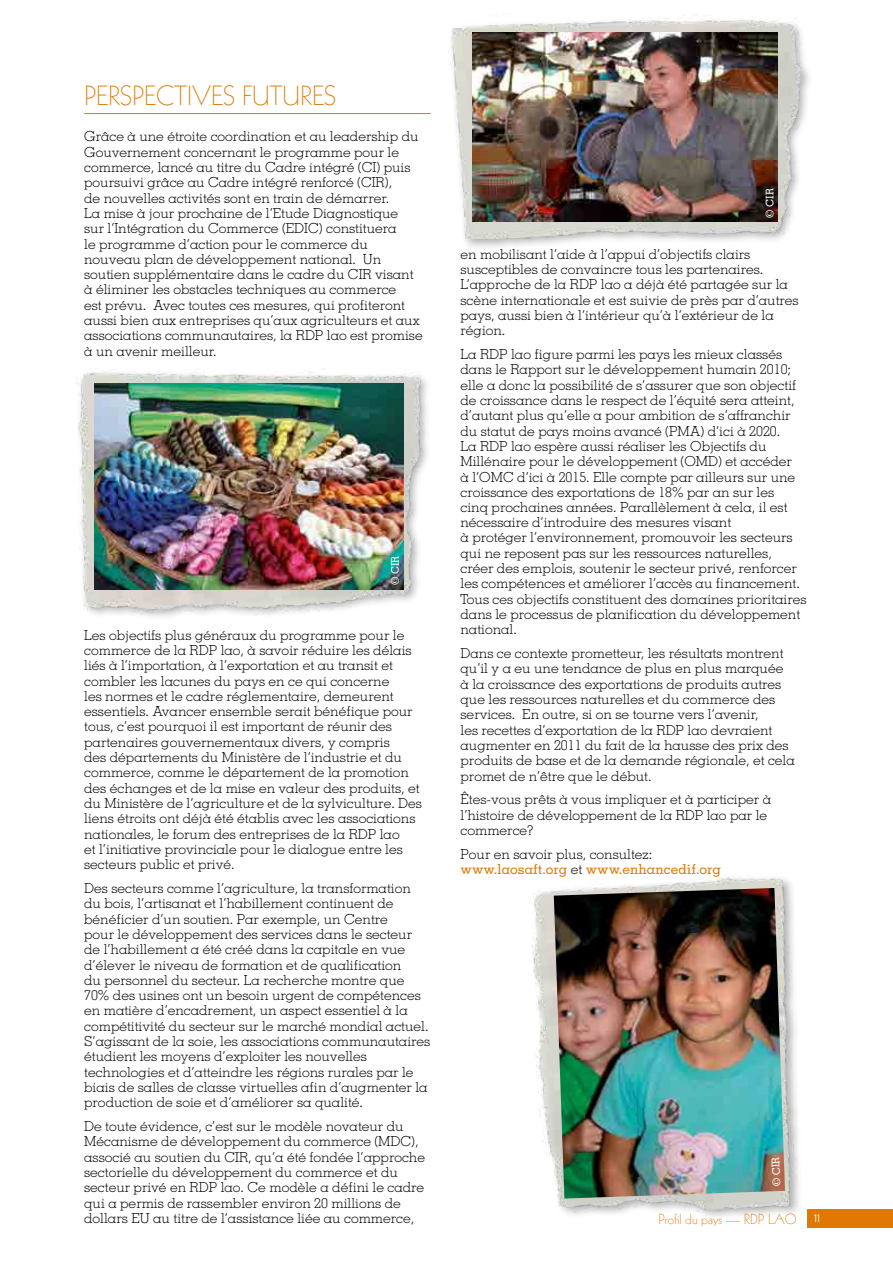
<style>
.page{position:relative;width:893px;height:1263px;background:#fff}
.page>*{position:absolute;margin:0;border:0;box-sizing:border-box;transform-origin:0 0}
.t1{font:300 27px "Kabel LT Std";color:#df7903}
.t2{font:300 14.25px "Kabel LT Std";color:#df7903}
.t3{font:300 13.8px/15.3px "Memphis LT Std";color:#000}
.t4{font:500 13.8px/15.3px "Memphis LT Std";color:#df7903}
.t5{font:500 10.5px "Memphis LT Std";color:#fff}
.s1{font-weight:300;color:#000}
.s2{font-weight:400;font-size:12px;color:#fff}
</style>
<div class="page">
<div style="left:807px;top:1209px;width:86px;height:18px;background:#df7903"></div>
<hr style="left:84px;top:113px;width:347px;height:1px;background:#df7903">
<img style="left:532px;top:876px;width:267px;height:339px">
<img style="left:554px;top:888px;width:231px;height:310px">
<img style="left:76px;top:371px;width:351px;height:245px">
<img style="left:94px;top:383px;width:310px;height:206px">
<div style="left:448px;top:17px;width:364px;height:234px;background:#000;opacity:.3"></div>
<img style="left:448px;top:14px;width:354px;height:225px">
<img style="left:473px;top:32px;width:304px;height:190px">
<h1 class="t1" style="left:84px;top:81px;width:253px">PERSPECTIVES FUTURES</h1>
<p class="t3" style="left:84px;top:129px;width:340px">Grâce à une étroite coordination et au leadership du Gouvernement concernant le programme pour le commerce, lancé au titre du Cadre intégré (CI) puis poursuivi grâce au Cadre intégré renforcé (CIR),<br>de nouvelles activités sont en train de démarrer.<br>La mise à jour prochaine de l’Etude Diagnostique<br>sur l’Intégration du Commerce (EDIC) constituera<br>le programme d’action pour le commerce du nouveau plan de développement national. Un soutien supplémentaire dans le cadre du CIR visant à éliminer les obstacles techniques au commerce<br>est prévu. Avec toutes ces mesures, qui profiteront aussi bien aux entreprises qu’aux agriculteurs et aux associations communautaires, la RDP lao est promise à un avenir meilleur.</p>
<p class="t5" style="left:389px;top:585px;width:31px;rotate:-90deg">© CIR</p>
<p class="t3" style="left:84px;top:627px;width:339px">Les objectifs plus généraux du programme pour le commerce de la RDP lao, à savoir réduire les délais liés à l’importation, à l’exportation et au transit et combler les lacunes du pays en ce qui concerne<br>les normes et le cadre réglementaire, demeurent essentiels. Avancer ensemble serait bénéfique pour tous, c’est pourquoi il est important de réunir des partenaires gouvernementaux divers, y compris<br>des départements du Ministère de l’industrie et du commerce, comme le département de la promotion des échanges et de la mise en valeur des produits, et du Ministère de l’agriculture et de la sylviculture. Des liens étroits ont déjà été établis avec les associations nationales, le forum des entreprises de la RDP lao<br>et l’initiative provinciale pour le dialogue entre les secteurs public et privé.</p>
<p class="t3" style="left:84px;top:880px;width:348px">Des secteurs comme l’agriculture, la transformation du bois, l’artisanat et l’habillement continuent de bénéficier d’un soutien. Par exemple, un Centre<br>pour le développement des services dans le secteur de l’habillement a été créé dans la capitale en vue d’élever le niveau de formation et de qualification<br>du personnel du secteur. La recherche montre que 70% des usines ont un besoin urgent de compétences en matière d’encadrement, un aspect essentiel à la compétitivité du secteur sur le marché mondial actuel.<br>S’agissant de la soie, les associations communautaires étudient les moyens d’exploiter les nouvelles technologies et d’atteindre les régions rurales par le biais de salles de classe virtuelles afin d’augmenter la production de soie et d’améliorer sa qualité.</p>
<p class="t3" style="left:84px;top:1118px;width:342px">De toute évidence, c’est sur le modèle novateur du Mécanisme de développement du commerce (MDC), associé au soutien du CIR, qu’a été fondée l’approche sectorielle du développement du commerce et du secteur privé en RDP lao. Ce modèle a défini le cadre qui a permis de rassembler environ 20 millions de dollars EU au titre de l’assistance liée au commerce,</p>
<p class="t5" style="left:763px;top:218px;width:31px;rotate:-90deg">© CIR</p>
<p class="t3" style="left:460px;top:246px;width:340px">en mobilisant l’aide à l’appui d’objectifs clairs susceptibles de convaincre tous les partenaires.<br>L’approche de la RDP lao a déjà été partagée sur la scène internationale et est suivie de près par d’autres pays, aussi bien à l’intérieur qu’à l’extérieur de la région.</p>
<p class="t3" style="left:460px;top:346px;width:348px">La RDP lao figure parmi les pays les mieux classés dans le Rapport sur le développement humain 2010; elle a donc la possibilité de s’assurer que son objectif de croissance dans le respect de l’équité sera atteint, d’autant plus qu’elle a pour ambition de s’affranchir du statut de pays moins avancé (PMA) d’ici à 2020.<br>La RDP lao espère aussi réaliser les Objectifs du Millénaire pour le développement (OMD) et accéder<br>à l’OMC d’ici à 2015. Elle compte par ailleurs sur une croissance des exportations de 18% par an sur les<br>cinq prochaines années. Parallèlement à cela, il est nécessaire d’introduire des mesures visant<br>à protéger l’environnement, promouvoir les secteurs qui ne reposent pas sur les ressources naturelles, créer des emplois, soutenir le secteur privé, renforcer les compétences et améliorer l’accès au financement.<br>Tous ces objectifs constituent des domaines prioritaires dans le processus de planification du développement national.</p>
<p class="t3" style="left:460px;top:645px;width:336px">Dans ce contexte prometteur, les résultats montrent qu’il y a eu une tendance de plus en plus marquée à la croissance des exportations de produits autres que les ressources naturelles et du commerce des services. En outre, si on se tourne vers l’avenir,<br>les recettes d’exportation de la RDP lao devraient augmenter en 2011 du fait de la hausse des prix des produits de base et de la demande régionale, et cela promet de n’être que le début.</p>
<p class="t3" style="left:460px;top:792px;width:312px">Êtes-vous prêts à vous impliquer et à participer à l’histoire de développement de la RDP lao par le commerce?</p>
<p class="t4" style="left:460px;top:846px;width:262px"><span class="s1">Pour en savoir plus, consultez: </span>www.laosaft.org <span class="s1">et</span> www.enhancedif.org</p>
<p class="t5" style="left:770px;top:1187px;width:31px;rotate:-93deg">© CIR</p>
<p class="t2" style="left:659px;top:1211px;width:163px">Profil du pays — RDP LAO <span class="s2">11</span></p>
</div>
